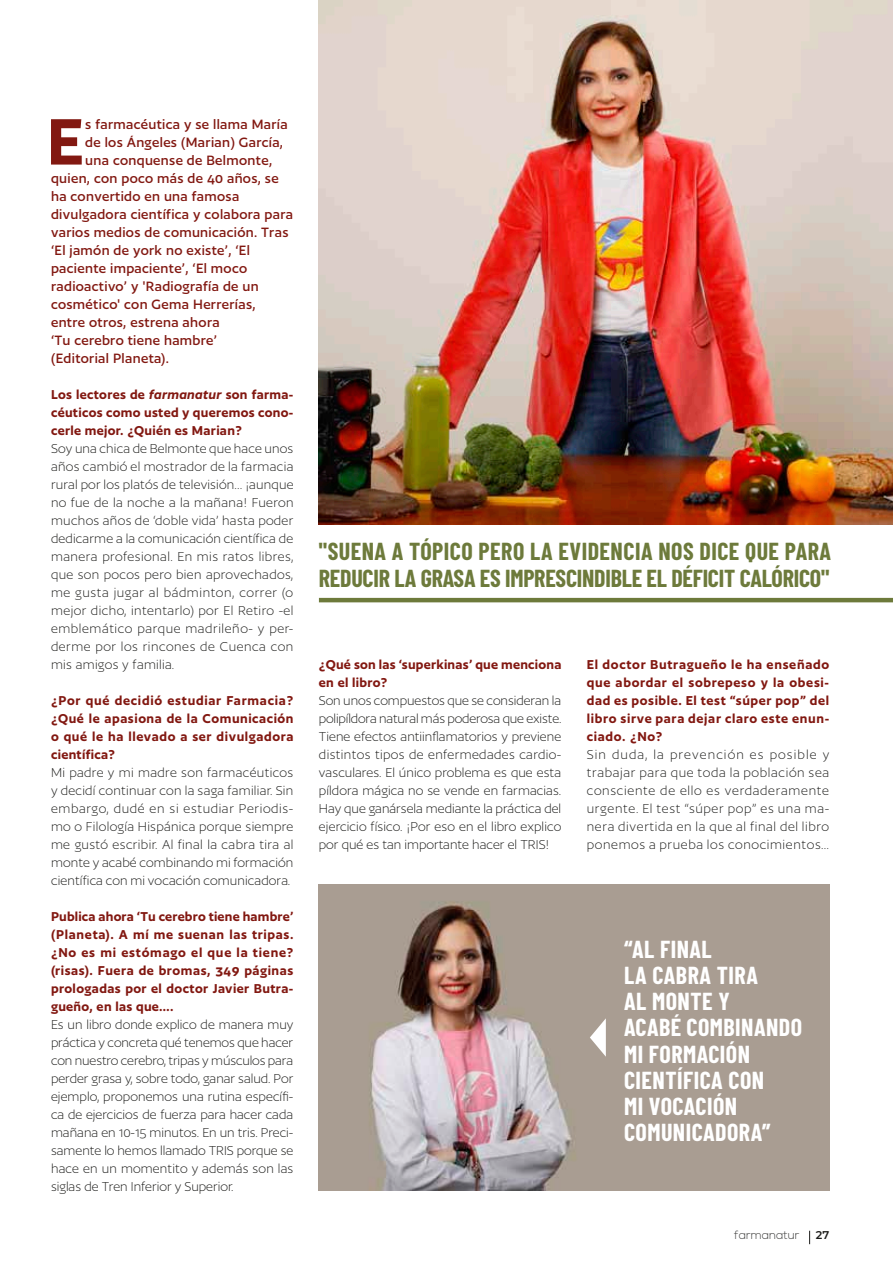
<style>
.page{position:relative;width:893px;height:1263px;background:#fff}
.page>*{position:absolute;margin:0;border:0;box-sizing:border-box;transform-origin:0 0}
.t1{font:700 76.35px "Author Variable";color:#821811}
.t2{font:700 24px/27px "Barlow Condensed";letter-spacing:-.01em;color:#6d7a3b}
.t3{font:700 24px/26.2px "Barlow Condensed";letter-spacing:.02em;color:#fff}
.t4{font:500 15.75px "Author";letter-spacing:.02em;color:#821811}
.t5{font:300 15px/18px "Author";letter-spacing:.01em;color:#1d1d1b;text-align:justify}
.t6{font:600 15px/18px "Author";letter-spacing:.025em;color:#821811;text-align:justify}
.t7{font:300 12px "Nexa";color:#3d3d3c}
.t8{font:600 11.25px "Montserrat";color:#1d1d1b}
.s1{font-style:italic}
</style>
<div class="page">
<svg style="left:809px;top:1231px;width:1px;height:13px"></svg>
<img style="left:319px;top:0;width:574px;height:525px">
<hr style="left:319px;top:598px;width:574px;height:4px;background:#6d7a3b">
<img style="left:319px;top:885px;width:510px;height:306px">
<svg style="left:590px;top:1018px;width:16px;height:39px"></svg>
<h1 class="t1" style="left:47px;top:101px;width:38px">E</h1>
<p class="t4" style="left:85px;top:116px;width:204px">s farmacéutica y se llama María</p>
<p class="t4" style="left:85px;top:134px;width:199px">de los Ángeles (Marian) García,</p>
<p class="t4" style="left:85px;top:152px;width:188px">una conquense de Belmonte,</p>
<p class="t4" style="left:51px;top:170px;width:229px">quien, con poco más de 40 años, se</p>
<p class="t4" style="left:51px;top:188px;width:190px">ha convertido en una famosa</p>
<p class="t4" style="left:51px;top:206px;width:244px">divulgadora científica y colabora para</p>
<p class="t4" style="left:51px;top:224px;width:239px">varios medios de comunicación. Tras</p>
<p class="t4" style="left:51px;top:242px;width:200px">‘El jamón de york no existe’, ‘El</p>
<p class="t4" style="left:51px;top:260px;width:198px">paciente impaciente’, ‘El moco</p>
<p class="t4" style="left:51px;top:278px;width:209px">radioactivo’ y 'Radiografía de un</p>
<p class="t4" style="left:51px;top:296px;width:206px">cosmético' con Gema Herrerías,</p>
<p class="t4" style="left:51px;top:314px;width:170px">entre otros, estrena ahora</p>
<p class="t4" style="left:51px;top:332px;width:167px">‘Tu cerebro tiene hambre’</p>
<p class="t4" style="left:51px;top:350px;width:119px">(Editorial Planeta).</p>
<p class="t6" style="left:51px;top:385px;width:244px">Los lectores de <span class="s1">farmanatur</span> son farma&shy;céuticos como usted y queremos cono&shy;cerle mejor. ¿Quién es Marian?</p>
<p class="t5" style="left:51px;top:439px;width:244px">Soy una chica de Belmonte que hace unos años cambió el mostrador de la farmacia rural por los platós de televisión… ¡aunque no fue de la noche a la mañana! Fueron muchos años de ‘doble vida’ hasta poder dedicarme a la comunicación científica de manera profesional. En mis ratos libres, que son pocos pero bien aprovechados, me gusta jugar al bádminton, correr (o mejor dicho, intentarlo) por El Retiro -el emblemático parque madrileño- y per&shy;derme por los rincones de Cuenca con mis amigos y familia.</p>
<p class="t6" style="left:51px;top:691px;width:244px">¿Por qué decidió estudiar Farmacia? ¿Qué le apasiona de la Comunicación o qué le ha llevado a ser divulgadora científica?</p>
<p class="t5" style="left:51px;top:763px;width:244px">Mi padre y mi madre son farmacéuticos y decidí continuar con la saga familiar. Sin embargo, dudé en si estudiar Periodis&shy;mo o Filología Hispánica porque siempre me gustó escribir. Al final la cabra tira al monte y acabé combinando mi formación científica con mi vocación comunicadora.</p>
<p class="t6" style="left:51px;top:907px;width:244px">Publica ahora ‘Tu cerebro tiene hambre’ (Planeta). A mí me suenan las tripas. ¿No es mi estómago el que la tiene? (risas). Fuera de bromas, 349 páginas prologadas por el doctor Javier Butra&shy;gueño, en las que….</p>
<p class="t5" style="left:51px;top:1015px;width:244px">Es un libro donde explico de manera muy práctica y concreta qué tenemos que hacer con nuestro cerebro, tripas y músculos para perder grasa y, sobre todo, ganar salud. Por ejemplo, proponemos una rutina específi&shy;ca de ejercicios de fuerza para hacer cada mañana en 10-15 minutos. En un tris. Preci&shy;samente lo hemos llamado TRIS porque se hace en un momentito y además son las siglas de Tren Inferior y Superior.</p>
<h2 class="t2" style="left:319px;top:537px;width:514px">"SUENA A TÓPICO PERO LA EVIDENCIA NOS DICE QUE PARA<br>REDUCIR LA GRASA ES IMPRESCINDIBLE EL DÉFICIT CALÓRICO"</h2>
<p class="t6" style="left:319px;top:655px;width:244px">¿Qué son las ‘superkinas’ que menciona en el libro?</p>
<p class="t5" style="left:319px;top:691px;width:244px">Son unos compuestos que se consideran la polipíldora natural más poderosa que existe.<br>Tiene efectos antiinflamatorios y previene distintos tipos de enfermedades cardio&shy;vasculares. El único problema es que esta píldora mágica no se vende en farmacias.<br>Hay que ganársela mediante la práctica del ejercicio físico. ¡Por eso en el libro explico por qué es tan importante hacer el TRIS!</p>
<p class="t6" style="left:587px;top:655px;width:244px">El doctor Butragueño le ha enseñado que abordar el sobrepeso y la obesi&shy;dad es posible. El test “súper pop” del libro sirve para dejar claro este enun&shy;ciado. ¿No?</p>
<p class="t5" style="left:587px;top:745px;width:244px">Sin duda, la prevención es posible y trabajar para que toda la población sea consciente de ello es verdaderamente urgente. El test “súper pop” es una ma&shy;nera divertida en la que al final del libro ponemos a prueba los conocimientos…</p>
<h2 class="t3" style="left:624px;top:934px;width:180px">“AL FINAL<br>LA CABRA TIRA<br>AL MONTE Y<br>ACABÉ COMBINANDO<br>MI FORMACIÓN<br>CIENTÍFICA CON<br>MI VOCACIÓN<br>COMUNICADORA”</h2>
<p class="t7" style="left:734px;top:1228px;width:67px">farmanatur</p>
<p class="t8" style="left:816px;top:1227px;width:15px">27</p>
</div>
